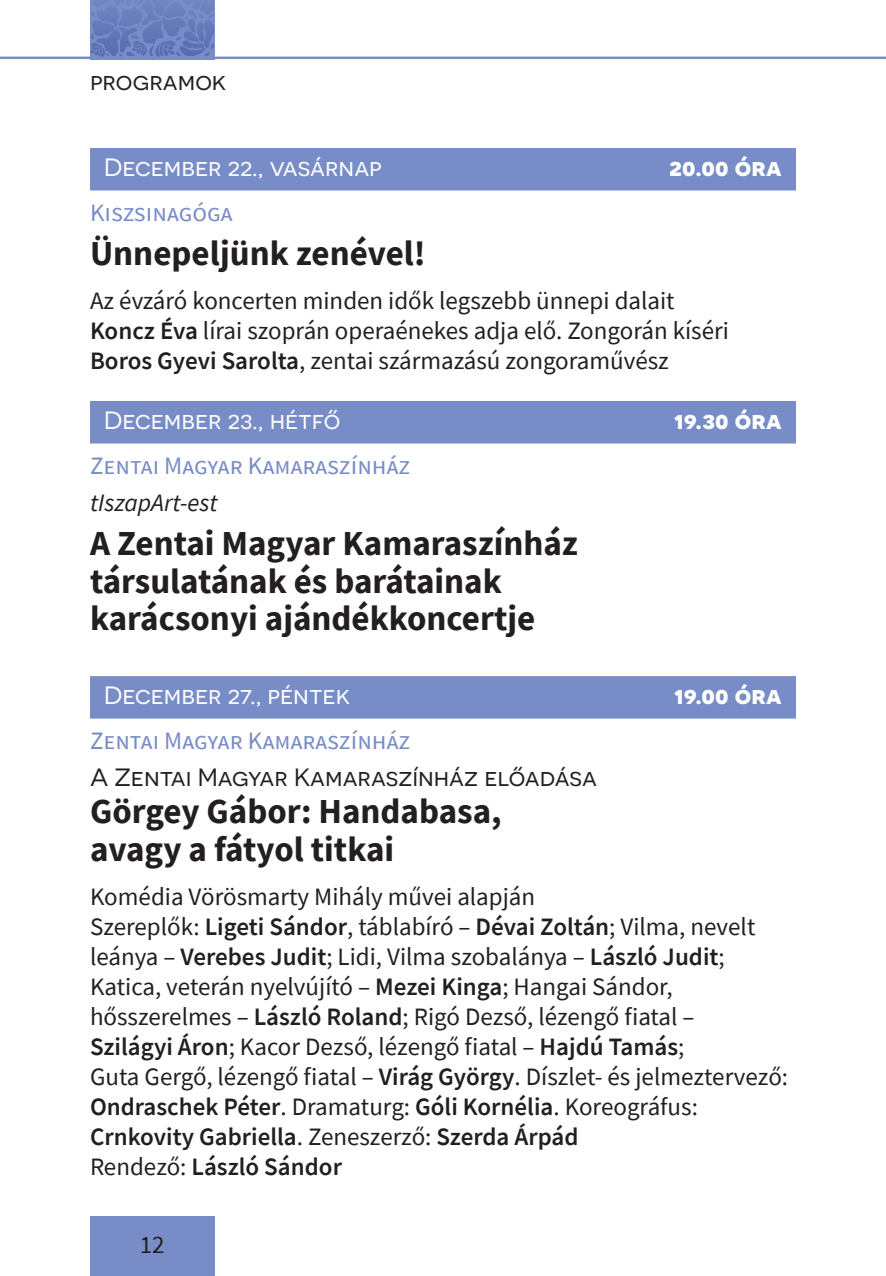
<style>
.page{position:relative;width:886px;height:1276px;background:#fff}
.page>*{position:absolute;margin:0;border:0;box-sizing:border-box;transform-origin:0 0}
.t1{font:700 35px/37.5px "Source Sans Pro";color:#231f20}
.t2{font:25px/30px "Source Sans Pro";color:#231f20}
.t3{font:25px "Source Sans Pro";color:#788dc7}
.t4{font:25px "Novecentosanswide";color:#fff}
.t5{font:25px "Novecentosanswide";color:#231f20}
.t6{font:700 25px "Novecentosanswide";color:#fff}
.t7{font:italic 25px "Source Sans Pro";color:#231f20}
.s1{font-weight:600}
</style>
<div class="page">
<svg style="left:90px;top:0;width:125px;height:57px"></svg>
<hr style="left:0;top:57px;width:886px;height:2px;background:#788dc7">
<div style="left:90px;top:1216px;width:124px;height:60px;background:#788dc7"></div>
<div style="left:90px;top:148px;width:706px;height:42px;background:#788dc7"></div>
<div style="left:90px;top:401px;width:706px;height:42px;background:#788dc7"></div>
<div style="left:90px;top:676px;width:706px;height:42px;background:#788dc7"></div>
<p class="t5" style="left:90px;top:67px;width:138px">programok</p>
<p class="t4" style="left:104px;top:153px;width:279px">December 22., vasárnap</p>
<p class="t6" style="left:669px;top:152px;width:114px">20.00 óra</p>
<p class="t3" style="left:90px;top:196px;width:144px">Kiszsinagóga</p>
<h1 class="t1" style="left:90px;top:234px;width:337px">Ünnepeljünk zenével!</h1>
<p class="t2" style="left:90px;top:286px;width:640px">Az évzáró koncerten minden idők legszebb ünnepi dalait<br><span class="s1">Koncz Éva</span> lírai szoprán operaénekes adja elő. Zongorán kíséri<br><span class="s1">Boros Gyevi Sarolta</span>, zentai származású zongoraművész</p>
<p class="t4" style="left:104px;top:406px;width:238px">December 23., hétfő</p>
<p class="t6" style="left:674px;top:405px;width:109px">19.30 óra</p>
<p class="t3" style="left:90px;top:449px;width:322px">Zentai Magyar Kamaraszínház</p>
<p class="t7" style="left:90px;top:486px;width:129px">tIszapArt-est</p>
<h1 class="t1" style="left:90px;top:524px;width:489px">A Zentai Magyar Kamaraszínház társulatának és barátainak karácsonyi ajándékkoncertje</h1>
<p class="t4" style="left:104px;top:681px;width:247px">December 27., péntek</p>
<p class="t6" style="left:674px;top:680px;width:109px">19.00 óra</p>
<p class="t3" style="left:90px;top:724px;width:322px">Zentai Magyar Kamaraszínház</p>
<p class="t5" style="left:90px;top:762px;width:508px">A Zentai Magyar Kamaraszínház előadása</p>
<h1 class="t1" style="left:90px;top:792px;width:413px">Görgey Gábor: Handabasa, avagy a fátyol titkai</h1>
<p class="t2" style="left:90px;top:881px;width:699px">Komédia Vörösmarty Mihály művei alapján<br>Szereplők: <span class="s1">Ligeti Sándor</span>, táblabíró – <span class="s1">Dévai Zoltán</span>; Vilma, nevelt leánya – <span class="s1">Verebes Judit</span>; Lidi, Vilma szobalánya – <span class="s1">László Judit</span>; Katica, veterán nyelvújító – <span class="s1">Mezei Kinga</span>; Hangai Sándor, hősszerelmes – <span class="s1">László Roland</span>; Rigó Dezső, lézengő fiatal –<br><span class="s1">Szilágyi Áron</span>; Kacor Dezső, lézengő fiatal – <span class="s1">Hajdú Tamás</span>;<br>Guta Gergő, lézengő fiatal – <span class="s1">Virág György</span>. Díszlet- és jelmeztervező:<br><span class="s1">Ondraschek Péter</span>. Dramaturg: <span class="s1">Góli Kornélia</span>. Koreográfus:<br><span class="s1">Crnkovity Gabriella</span>. Zeneszerző: <span class="s1">Szerda Árpád<br></span>Rendező: <span class="s1">László Sándor</span></p>
<p class="t2" style="left:140px;top:1229px;width:26px">12</p>
</div>
